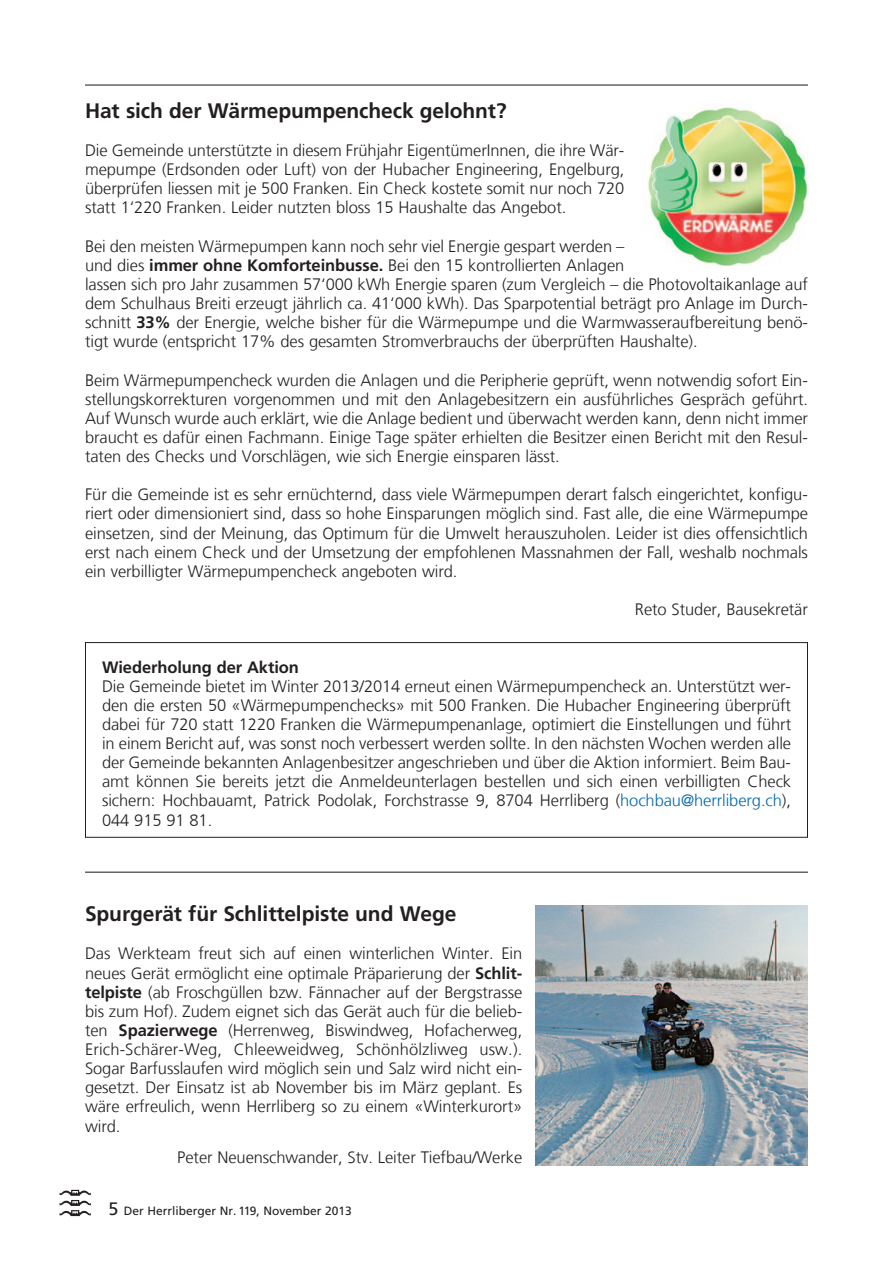
<style>
.page{position:relative;width:893px;height:1263px;background:#fff}
.page>*{position:absolute;margin:0;border:0;box-sizing:border-box;transform-origin:0 0}
.t1{font:700 21px "Frutiger LT Com";letter-spacing:-.005em;color:#231f20}
.t2{font:300 16.5px/19.2px "Frutiger LT Com";letter-spacing:-.005em;color:#231f20;text-align:justify}
.t3{font:700 16.5px "Frutiger LT Com";letter-spacing:-.005em;color:#231f20}
.t4{font:12px "Frutiger LT Com";color:#231f20}
.s1{font-weight:700}
.s2{color:#0067af}
.s3{font-size:18px}
</style>
<div class="page">
<svg style="left:60px;top:1190px;width:31px;height:26px"></svg>
<hr style="left:85px;top:85px;width:723px;height:1px;background:#231f20">
<hr style="left:85px;top:872px;width:723px;height:1px;background:#231f20">
<img style="left:647px;top:107px;width:161px;height:160px">
<img style="left:536px;top:906px;width:272px;height:259px">
<div style="left:85px;top:642px;width:723px;height:196px;border:1px solid #231f20"></div>
<p class="t1" style="left:85px;top:102px;width:423px">Hat sich der Wärmepumpencheck gelohnt?</p>
<p class="t2" style="left:85px;top:142px;width:541px">Die Gemeinde unterstützte in diesem Frühjahr EigentümerInnen, die ihre Wär&shy;mepumpe (Erdsonden oder Luft) von der Hubacher Engineering, Engelburg, überprüfen liessen mit je 500 Franken. Ein Check kostete somit nur noch 720 statt 1‘220 Franken. Leider nutzten bloss 15 Haushalte das Angebot.</p>
<p class="t2" style="left:85px;top:238px;width:724px;text-align:left">Bei den meisten Wärmepumpen kann noch sehr viel Energie gespart werden –<br>und dies <span class="s1">immer ohne Komforteinbusse.</span> Bei den 15 kontrollierten Anlagen<br>lassen sich pro Jahr zusammen 57‘000 kWh Energie sparen (zum Vergleich – die Photovoltaikanlage auf dem Schulhaus Breiti erzeugt jährlich ca. 41‘000 kWh). Das Sparpotential beträgt pro Anlage im Durch&shy;schnitt <span class="s1">33%</span> der Energie, welche bisher für die Wärmepumpe und die Warmwasseraufbereitung benö&shy;tigt wurde (entspricht 17% des gesamten Stromverbrauchs der überprüften Haushalte).</p>
<p class="t2" style="left:85px;top:372px;width:724px">Beim Wärmepumpencheck wurden die Anlagen und die Peripherie geprüft, wenn notwendig sofort Ein&shy;stellungskorrekturen vorgenommen und mit den Anlagebesitzern ein ausführliches Gespräch geführt.<br>Auf Wunsch wurde auch erklärt, wie die Anlage bedient und überwacht werden kann, denn nicht immer braucht es dafür einen Fachmann. Einige Tage später erhielten die Besitzer einen Bericht mit den Resul&shy;taten des Checks und Vorschlägen, wie sich Energie einsparen lässt.</p>
<p class="t2" style="left:85px;top:487px;width:724px">Für die Gemeinde ist es sehr ernüchternd, dass viele Wärmepumpen derart falsch eingerichtet, konfigu&shy;riert oder dimensioniert sind, dass so hohe Einsparungen möglich sind. Fast alle, die eine Wärmepumpe einsetzen, sind der Meinung, das Optimum für die Umwelt herauszuholen. Leider ist dies offensichtlich erst nach einem Check und der Umsetzung der empfohlenen Massnahmen der Fall, weshalb nochmals ein verbilligter Wärmepumpencheck angeboten wird.</p>
<p class="t2" style="left:635px;top:601px;width:174px">Reto Studer, Bausekretär</p>
<p class="t3" style="left:102px;top:660px;width:198px">Wiederholung der Aktion</p>
<p class="t2" style="left:102px;top:678px;width:691px">Die Gemeinde bietet im Winter 2013/2014 erneut einen Wärmepumpencheck an. Unterstützt wer&shy;den die ersten 50 «Wärmepumpenchecks» mit 500 Franken. Die Hubacher Engineering überprüft dabei für 720 statt 1220 Franken die Wärmepumpenanlage, optimiert die Einstellungen und führt in einem Bericht auf, was sonst noch verbessert werden sollte. In den nächsten Wochen werden alle der Gemeinde bekannten Anlagenbesitzer angeschrieben und über die Aktion informiert. Beim Bau&shy;amt können Sie bereits jetzt die Anmeldeunterlagen bestellen und sich einen verbilligten Check sichern: Hochbauamt, Patrick Podolak, Forchstrasse 9, 8704 Herrliberg (<span class="s2">hochbau@herrliberg.ch</span>), 044 915 91 81.</p>
<p class="t1" style="left:85px;top:905px;width:373px">Spurgerät für Schlittelpiste und Wege</p>
<p class="t2" style="left:85px;top:946px;width:439px">Das Werkteam freut sich auf einen winterlichen Winter. Ein neues Gerät ermöglicht eine optimale Präparierung der <span class="s1">Schlit&shy;telpiste</span> (ab Froschgüllen bzw. Fännacher auf der Bergstrasse bis zum Hof). Zudem eignet sich das Gerät auch für die belieb&shy;ten <span class="s1">Spazierwege</span> (Herrenweg, Biswindweg, Hofacherweg, Erich-Schärer-Weg, Chleeweidweg, Schönhölzliweg usw.).<br>Sogar Barfusslaufen wird möglich sein und Salz wird nicht ein&shy;gesetzt. Der Einsatz ist ab November bis im März geplant. Es wäre erfreulich, wenn Herrliberg so zu einem «Winterkurort» wird.</p>
<p class="t2" style="left:177px;top:1149px;width:346px">Peter Neuenschwander, Stv. Leiter Tiefbau/Werke</p>
<p class="t4" style="left:108px;top:1206px;width:245px"><span class="s3">5</span> Der Herrliberger Nr. 119, November 2013</p>
</div>
